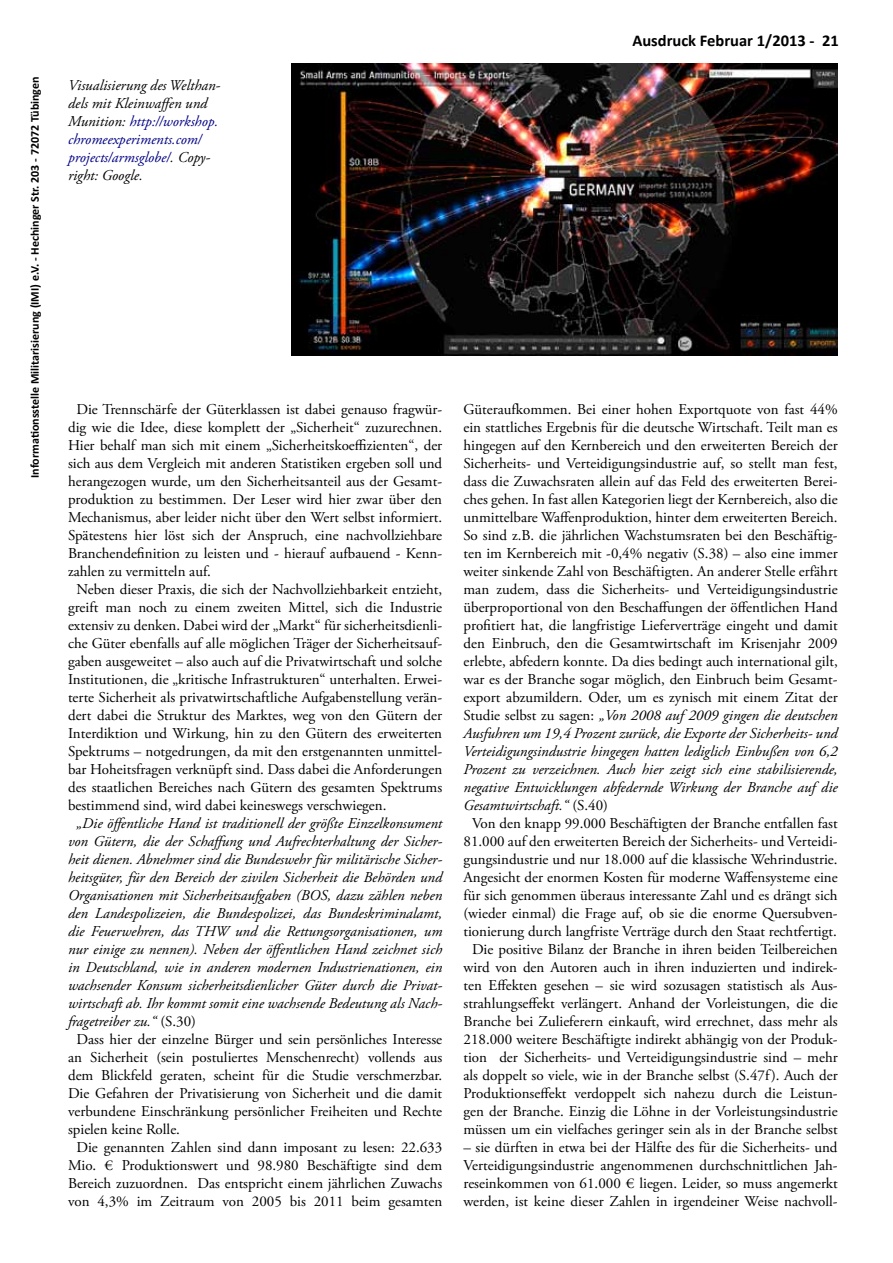
<style>
.page{position:relative;width:893px;height:1263px;background:#fff}
.page>*{position:absolute;margin:0;border:0;box-sizing:border-box;transform-origin:0 0}
.t1{font:700 16.5px "Calibri";color:#000}
.t2{font:15px/18px "Adobe Garamond Pro";color:#000;text-align:justify}
.t3{font:italic 15px/18px "Adobe Garamond Pro";color:#000}
.t4{font:700 12px "Calibri";color:#000}
.s1{color:#000084}
.s2{font-style:normal}
</style>
<div class="page">
<img style="left:291px;top:64px;width:547px;height:291px">
<p class="t4" style="left:27px;top:478px;width:403px;rotate:-90deg">Informationsstelle Militarisierung (IMI) e.V. - Hechinger Str. 203 - 72072 Tübingen</p>
<p class="t3" style="left:68px;top:77px;width:154px">Visualisierung des Welthan&shy;dels mit Kleinwaffen und<br>Munition: <span class="s1">http://workshop. chromeexperiments.com/ projects/armsglobe/</span>. Copy&shy;right: Google.</p>
<p class="t1" style="left:632px;top:30px;width:208px">Ausdruck Februar 1/2013 - 21</p>
<p class="t2" style="left:77px;top:401px;width:367px">Die Trennschärfe der Güterklassen ist dabei genauso fragwür-</p>
<p class="t2" style="left:68px;top:419px;width:376px">dig wie die Idee, diese komplett der „Sicherheit“ zuzurechnen.</p>
<p class="t2" style="left:68px;top:437px;width:376px">Hier behalf man sich mit einem „Sicherheitskoeffizienten“, der</p>
<p class="t2" style="left:68px;top:455px;width:376px">sich aus dem Vergleich mit anderen Statistiken ergeben soll und</p>
<p class="t2" style="left:68px;top:473px;width:376px">herangezogen wurde, um den Sicherheitsanteil aus der Gesamt-</p>
<p class="t2" style="left:68px;top:491px;width:376px">produktion zu bestimmen. Der Leser wird hier zwar über den</p>
<p class="t2" style="left:68px;top:509px;width:376px">Mechanismus, aber leider nicht über den Wert selbst informiert.</p>
<p class="t2" style="left:68px;top:527px;width:376px">Spätestens hier löst sich der Anspruch, eine nachvollziehbare</p>
<p class="t2" style="left:68px;top:545px;width:376px">Branchendefinition zu leisten und - hierauf aufbauend - Kenn-</p>
<p class="t2" style="left:68px;top:563px;width:144px">zahlen zu vermitteln auf.</p>
<p class="t2" style="left:77px;top:581px;width:367px">Neben dieser Praxis, die sich der Nachvollziehbarkeit entzieht,</p>
<p class="t2" style="left:68px;top:599px;width:376px">greift man noch zu einem zweiten Mittel, sich die Industrie</p>
<p class="t2" style="left:68px;top:617px;width:376px">extensiv zu denken. Dabei wird der „Markt“ für sicherheitsdienli-</p>
<p class="t2" style="left:68px;top:635px;width:376px">che Güter ebenfalls auf alle möglichen Träger der Sicherheitsauf-</p>
<p class="t2" style="left:68px;top:653px;width:376px">gaben ausgeweitet – also auch auf die Privatwirtschaft und solche</p>
<p class="t2" style="left:68px;top:671px;width:376px">Institutionen, die „kritische Infrastrukturen“ unterhalten. Erwei-</p>
<p class="t2" style="left:68px;top:689px;width:376px">terte Sicherheit als privatwirtschaftliche Aufgabenstellung verän-</p>
<p class="t2" style="left:68px;top:707px;width:376px">dert dabei die Struktur des Marktes, weg von den Gütern der</p>
<p class="t2" style="left:68px;top:725px;width:376px">Interdiktion und Wirkung, hin zu den Gütern des erweiterten</p>
<p class="t2" style="left:68px;top:743px;width:376px">Spektrums – notgedrungen, da mit den erstgenannten unmittel-</p>
<p class="t2" style="left:68px;top:761px;width:376px">bar Hoheitsfragen verknüpft sind. Dass dabei die Anforderungen</p>
<p class="t2" style="left:68px;top:779px;width:376px">des staatlichen Bereiches nach Gütern des gesamten Spektrums</p>
<p class="t2" style="left:68px;top:797px;width:320px">bestimmend sind, wird dabei keineswegs verschwiegen.</p>
<p class="t3" style="left:77px;top:815px;width:367px">„Die öffentliche Hand ist traditionell der größte Einzelkonsument</p>
<p class="t3" style="left:68px;top:833px;width:376px">von Gütern, die der Schaffung und Aufrechterhaltung der Sicher-</p>
<p class="t3" style="left:68px;top:851px;width:376px">heit dienen. Abnehmer sind die Bundeswehr für militärische Sicher-</p>
<p class="t3" style="left:68px;top:869px;width:376px">heitsgüter, für den Bereich der zivilen Sicherheit die Behörden und</p>
<p class="t3" style="left:68px;top:887px;width:376px">Organisationen mit Sicherheitsaufgaben (BOS, dazu zählen neben</p>
<p class="t3" style="left:68px;top:905px;width:376px">den Landespolizeien, die Bundespolizei, das Bundeskriminalamt,</p>
<p class="t3" style="left:68px;top:923px;width:376px">die Feuerwehren, das THW und die Rettungsorganisationen, um</p>
<p class="t3" style="left:68px;top:941px;width:376px">nur einige zu nennen). Neben der öffentlichen Hand zeichnet sich</p>
<p class="t3" style="left:68px;top:959px;width:376px">in Deutschland, wie in anderen modernen Industrienationen, ein</p>
<p class="t3" style="left:68px;top:977px;width:376px">wachsender Konsum sicherheitsdienlicher Güter durch die Privat-</p>
<p class="t3" style="left:68px;top:995px;width:376px">wirtschaft ab. Ihr kommt somit eine wachsende Bedeutung als Nach-</p>
<p class="t3" style="left:68px;top:1013px;width:130px">fragetreiber zu.“ <span class="s2">(S.30)</span></p>
<p class="t2" style="left:77px;top:1031px;width:367px">Dass hier der einzelne Bürger und sein persönliches Interesse</p>
<p class="t2" style="left:68px;top:1049px;width:376px">an Sicherheit (sein postuliertes Menschenrecht) vollends aus</p>
<p class="t2" style="left:68px;top:1067px;width:376px">dem Blickfeld geraten, scheint für die Studie verschmerzbar.</p>
<p class="t2" style="left:68px;top:1085px;width:376px">Die Gefahren der Privatisierung von Sicherheit und die damit</p>
<p class="t2" style="left:68px;top:1103px;width:376px">verbundene Einschränkung persönlicher Freiheiten und Rechte</p>
<p class="t2" style="left:68px;top:1121px;width:113px">spielen keine Rolle.</p>
<p class="t2" style="left:77px;top:1139px;width:367px">Die genannten Zahlen sind dann imposant zu lesen: 22.633</p>
<p class="t2" style="left:68px;top:1157px;width:376px">Mio. € Produktionswert und 98.980 Beschäftigte sind dem</p>
<p class="t2" style="left:68px;top:1175px;width:376px">Bereich zuzuordnen. Das entspricht einem jährlichen Zuwachs</p>
<p class="t2" style="left:68px;top:1193px;width:376px">von 4,3% im Zeitraum von 2005 bis 2011 beim gesamten</p>
<p class="t2" style="left:463px;top:401px;width:376px">Güteraufkommen. Bei einer hohen Exportquote von fast 44%</p>
<p class="t2" style="left:463px;top:419px;width:376px">ein stattliches Ergebnis für die deutsche Wirtschaft. Teilt man es</p>
<p class="t2" style="left:463px;top:437px;width:376px">hingegen auf den Kernbereich und den erweiterten Bereich der</p>
<p class="t2" style="left:463px;top:455px;width:376px">Sicherheits- und Verteidigungsindustrie auf, so stellt man fest,</p>
<p class="t2" style="left:463px;top:473px;width:376px">dass die Zuwachsraten allein auf das Feld des erweiterten Berei-</p>
<p class="t2" style="left:463px;top:491px;width:376px">ches gehen. In fast allen Kategorien liegt der Kernbereich, also die</p>
<p class="t2" style="left:463px;top:509px;width:376px">unmittelbare Waffenproduktion, hinter dem erweiterten Bereich.</p>
<p class="t2" style="left:463px;top:527px;width:376px">So sind z.B. die jährlichen Wachstumsraten bei den Beschäftig-</p>
<p class="t2" style="left:463px;top:545px;width:376px">ten im Kernbereich mit -0,4% negativ (S.38) – also eine immer</p>
<p class="t2" style="left:463px;top:563px;width:376px">weiter sinkende Zahl von Beschäftigten. An anderer Stelle erfährt</p>
<p class="t2" style="left:463px;top:581px;width:376px">man zudem, dass die Sicherheits- und Verteidigungsindustrie</p>
<p class="t2" style="left:463px;top:599px;width:376px">überproportional von den Beschaffungen der öffentlichen Hand</p>
<p class="t2" style="left:463px;top:617px;width:376px">profitiert hat, die langfristige Lieferverträge eingeht und damit</p>
<p class="t2" style="left:463px;top:635px;width:376px">den Einbruch, den die Gesamtwirtschaft im Krisenjahr 2009</p>
<p class="t2" style="left:463px;top:653px;width:376px">erlebte, abfedern konnte. Da dies bedingt auch international gilt,</p>
<p class="t2" style="left:463px;top:671px;width:376px">war es der Branche sogar möglich, den Einbruch beim Gesamt-</p>
<p class="t2" style="left:463px;top:689px;width:376px">export abzumildern. Oder, um es zynisch mit einem Zitat der</p>
<p class="t3" style="left:463px;top:707px;width:376px"><span class="s2">Studie selbst zu sagen:</span> „Von 2008 auf 2009 gingen die deutschen</p>
<p class="t3" style="left:463px;top:725px;width:376px">Ausfuhren um 19,4 Prozent zurück, die Exporte der Sicherheits- und</p>
<p class="t3" style="left:463px;top:743px;width:376px">Verteidigungsindustrie hingegen hatten lediglich Einbußen von 6,2</p>
<p class="t3" style="left:463px;top:761px;width:376px">Prozent zu verzeichnen. Auch hier zeigt sich eine stabilisierende,</p>
<p class="t3" style="left:463px;top:779px;width:376px">negative Entwicklungen abfedernde Wirkung der Branche auf die</p>
<p class="t3" style="left:463px;top:797px;width:146px">Gesamtwirtschaft.“ <span class="s2">(S.40)</span></p>
<p class="t2" style="left:472px;top:815px;width:367px">Von den knapp 99.000 Beschäftigten der Branche entfallen fast</p>
<p class="t2" style="left:463px;top:833px;width:376px">81.000 auf den erweiterten Bereich der Sicherheits- und Verteidi-</p>
<p class="t2" style="left:463px;top:851px;width:376px">gungsindustrie und nur 18.000 auf die klassische Wehrindustrie.</p>
<p class="t2" style="left:463px;top:869px;width:376px">Angesicht der enormen Kosten für moderne Waffensysteme eine</p>
<p class="t2" style="left:463px;top:887px;width:376px">für sich genommen überaus interessante Zahl und es drängt sich</p>
<p class="t2" style="left:463px;top:905px;width:376px">(wieder einmal) die Frage auf, ob sie die enorme Quersubven-</p>
<p class="t2" style="left:463px;top:923px;width:375px">tionierung durch langfriste Verträge durch den Staat rechtfertigt.</p>
<p class="t2" style="left:472px;top:941px;width:367px">Die positive Bilanz der Branche in ihren beiden Teilbereichen</p>
<p class="t2" style="left:463px;top:959px;width:376px">wird von den Autoren auch in ihren induzierten und indirek-</p>
<p class="t2" style="left:463px;top:977px;width:376px">ten Effekten gesehen – sie wird sozusagen statistisch als Aus-</p>
<p class="t2" style="left:463px;top:995px;width:376px">strahlungseffekt verlängert. Anhand der Vorleistungen, die die</p>
<p class="t2" style="left:463px;top:1013px;width:376px">Branche bei Zulieferern einkauft, wird errechnet, dass mehr als</p>
<p class="t2" style="left:463px;top:1031px;width:376px">218.000 weitere Beschäftigte indirekt abhängig von der Produk-</p>
<p class="t2" style="left:463px;top:1049px;width:376px">tion der Sicherheits- und Verteidigungsindustrie sind – mehr</p>
<p class="t2" style="left:463px;top:1067px;width:376px">als doppelt so viele, wie in der Branche selbst (S.47f). Auch der</p>
<p class="t2" style="left:463px;top:1085px;width:376px">Produktionseffekt verdoppelt sich nahezu durch die Leistun-</p>
<p class="t2" style="left:463px;top:1103px;width:376px">gen der Branche. Einzig die Löhne in der Vorleistungsindustrie</p>
<p class="t2" style="left:463px;top:1121px;width:376px">müssen um ein vielfaches geringer sein als in der Branche selbst</p>
<p class="t2" style="left:463px;top:1139px;width:376px">– sie dürften in etwa bei der Hälfte des für die Sicherheits- und Verteidigungsindustrie angenommenen durchschnittlichen Jah&shy;reseinkommen von 61.000 € liegen. Leider, so muss angemerkt werden, ist keine dieser Zahlen in irgendeiner Weise nachvoll-</p>
</div>
